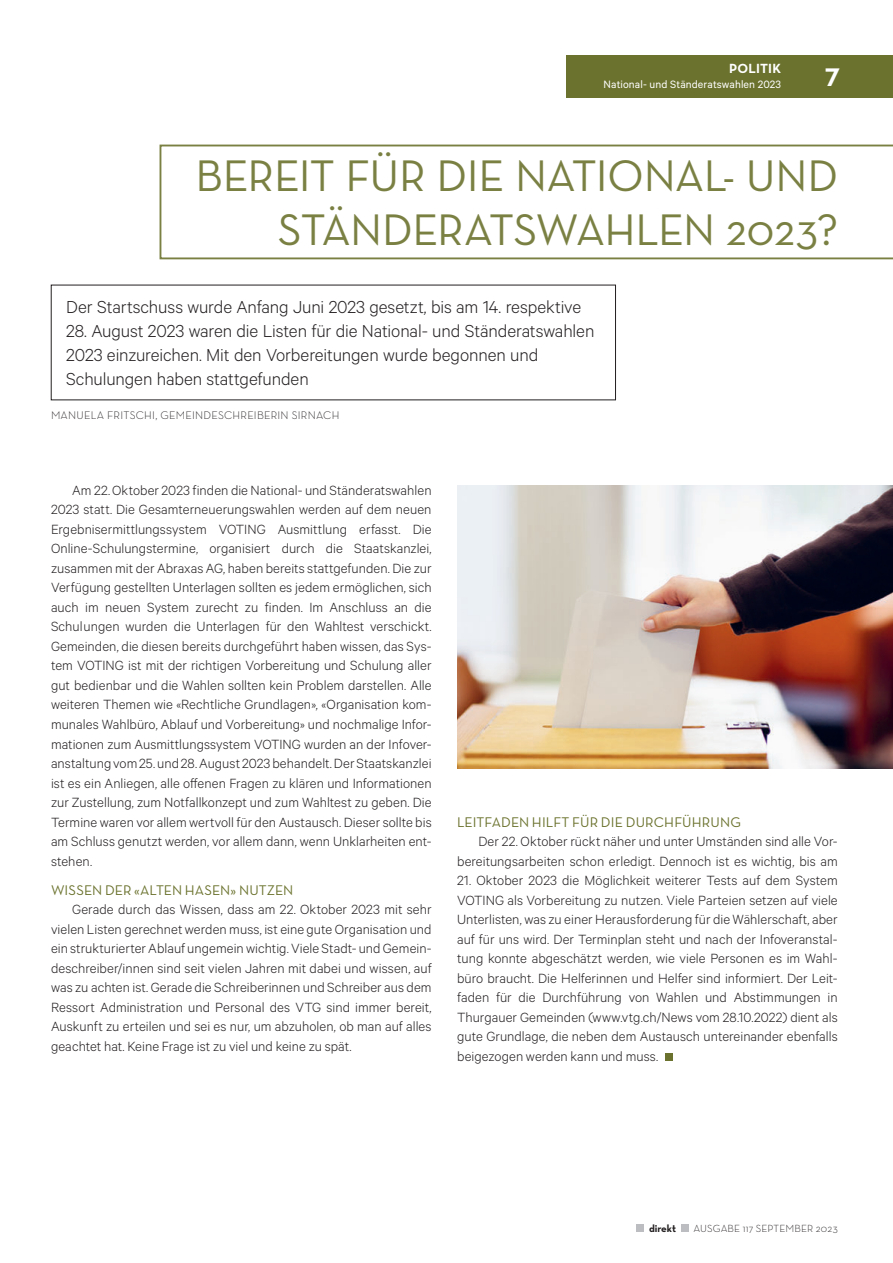
<style>
.page{position:relative;width:893px;height:1263px;background:#fff}
.page>*{position:absolute;margin:0;border:0;box-sizing:border-box;transform-origin:0 0}
.t1{font:45px/54px "Neutra Text";letter-spacing:-.02em;color:#6b722d;text-align:right}
.t2{font:25.8px "Neutra Text Bold Alt";color:#fff}
.t3{font:300 19.5px/24px "Calibre";letter-spacing:-.005em;color:#231f20}
.t4{font:300 15px/19.5px "Calibre";letter-spacing:.005em;color:#231f20;text-align:justify}
.t5{font:14.25px "Neutra Text";letter-spacing:.005em;color:#6b722d}
.t6{font:700 13.5px "Neutra Text";letter-spacing:.01em;color:#fff}
.t7{font:12px "Calibre";letter-spacing:.01em;color:#fff}
.t8{font:300 11.25px "Neutra Text";letter-spacing:.02em;color:#231f20}
.t9{font:300 10.5px "Neutra Text";letter-spacing:.015em;color:#231f20}
.t10{font:700 10.5px "Neutra Text";color:#231f20}
</style>
<div class="page">
<div style="left:636px;top:1224px;width:8px;height:8px;background:#bcbdc0"></div>
<div style="left:681px;top:1224px;width:7px;height:8px;background:#bcbdc0"></div>
<div style="left:566px;top:55px;width:327px;height:43px;background:#6b722d"></div>
<svg style="left:160px;top:145px;width:733px;height:114px"></svg>
<img style="left:457px;top:485px;width:436px;height:283px">
<div style="left:666px;top:1053px;width:7px;height:7px;background:#6b722d"></div>
<p class="t6" style="left:729px;top:60px;width:54px">POLITIK</p>
<p class="t7" style="left:604px;top:77px;width:179px">National- und Ständeratswahlen 2023</p>
<h2 class="t2" style="left:825px;top:61px;width:16px">7</h2>
<h1 class="t1" style="left:195px;top:148px;width:644px">BEREIT FÜR DIE NATIONAL- UND<br>STÄNDERATSWAHLEN 2023?</h1>
<h3 class="t3" style="left:66px;top:294px;width:516px">Der Startschuss wurde Anfang Juni 2023 gesetzt, bis am 14. respektive</h3>
<h3 class="t3" style="left:66px;top:318px;width:530px">28. August 2023 waren die Listen für die National- und Ständeratswahlen<br>2023 einzureichen. Mit den Vorbereitungen wurde begonnen und<br>Schulungen haben stattgefunden</h3>
<p class="t8" style="left:51px;top:408px;width:290px">MANUELA FRITSCHI, GEMEINDESCHREIBERIN SIRNACH</p>
<p class="t4" style="left:51px;top:480px;width:382px;text-indent:21px">Am 22.Oktober 2023 finden die National- und Ständeratswahlen 2023 statt. Die Gesamterneuerungswahlen werden auf dem neuen Ergebnisermittlungssystem VOTING Ausmittlung erfasst. Die Online-Schulungstermine, organisiert durch die Staatskanzlei, zusammen mit der Abraxas AG, haben bereits stattgefunden. Die zur Verfügung gestellten Unterlagen sollten es jedem ermöglichen, sich auch im neuen System zurecht zu finden. Im Anschluss an die Schulungen wurden die Unterlagen für den Wahltest verschickt.<br>Gemeinden, die diesen bereits durchgeführt haben wissen, das Sys&shy;tem VOTING ist mit der richtigen Vorbereitung und Schulung aller gut bedienbar und die Wahlen sollten kein Problem darstellen. Alle weiteren Themen wie «Rechtliche Grundlagen», «Organisation kom&shy;munales Wahlbüro, Ablauf und Vorbereitung» und nochmalige Infor&shy;mationen zum Ausmittlungssystem VOTING wurden an der Infover&shy;anstaltung vom 25. und 28.August 2023 behandelt. Der Staatskanzlei ist es ein Anliegen, alle offenen Fragen zu klären und Informationen zur Zustellung, zum Notfallkonzept und zum Wahltest zu geben. Die Termine waren vor allem wertvoll für den Austausch. Dieser sollte bis am Schluss genutzt werden, vor allem dann, wenn Unklarheiten ent&shy;stehen.</p>
<p class="t5" style="left:51px;top:881px;width:244px">WISSEN DER «ALTEN HASEN» NUTZEN</p>
<p class="t4" style="left:51px;top:899px;width:382px;text-indent:21px">Gerade durch das Wissen, dass am 22. Oktober 2023 mit sehr vielen Listen gerechnet werden muss, ist eine gute Organisation und ein strukturierter Ablauf ungemein wichtig. Viele Stadt- und Gemein&shy;deschreiber/innen sind seit vielen Jahren mit dabei und wissen, auf was zu achten ist. Gerade die Schreiberinnen und Schreiber aus dem Ressort Administration und Personal des VTG sind immer bereit, Auskunft zu erteilen und sei es nur, um abzuholen, ob man auf alles geachtet hat. Keine Frage ist zu viel und keine zu spät.</p>
<p class="t5" style="left:457px;top:813px;width:285px">LEITFADEN HILFT FÜR DIE DURCHFÜHRUNG</p>
<p class="t4" style="left:457px;top:831px;width:382px;text-align:right">Der 22. Oktober rückt näher und unter Umständen sind alle Vor&shy;bereitungsarbeiten schon erledigt. Dennoch ist es wichtig, bis am</p>
<p class="t4" style="left:457px;top:870px;width:382px">21. Oktober 2023 die Möglichkeit weiterer Tests auf dem System VOTING als Vorbereitung zu nutzen. Viele Parteien setzen auf viele Unterlisten, was zu einer Herausforderung für die Wählerschaft, aber auf für uns wird. Der Terminplan steht und nach der Infoveranstal&shy;tung konnte abgeschätzt werden, wie viele Personen es im Wahl&shy;büro braucht. Die Helferinnen und Helfer sind informiert. Der Leit&shy;faden für die Durchführung von Wahlen und Abstimmungen in Thurgauer Gemeinden (www.vtg.ch/News vom 28.10.2022) dient als gute Grundlage, die neben dem Austausch untereinander ebenfalls beigezogen werden kann und muss.</p>
<p class="t10" style="left:649px;top:1222px;width:29px">direkt</p>
<p class="t9" style="left:693px;top:1222px;width:146px">AUSGABE 117 SEPTEMBER 2023</p>
</div>
